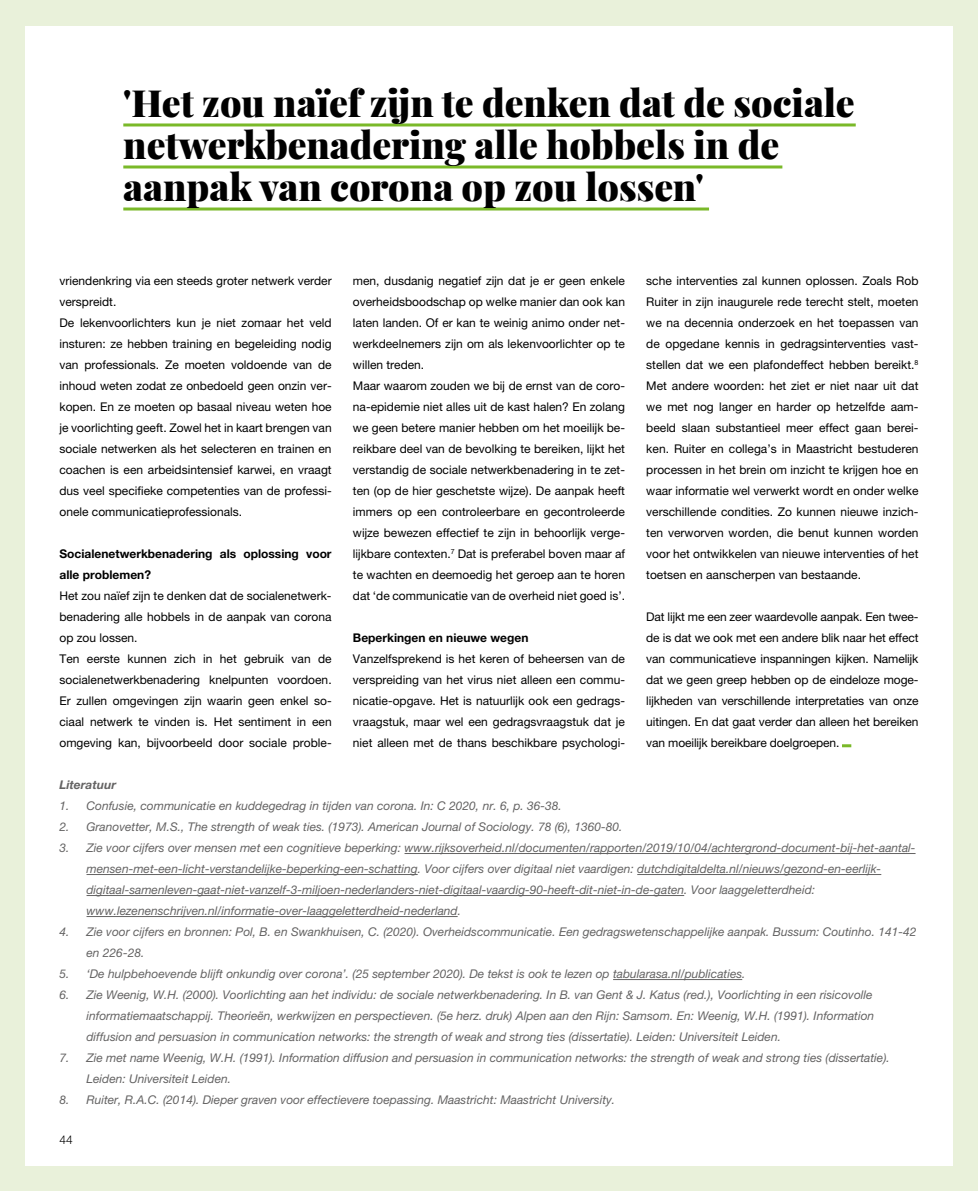
<style>
.page{position:relative;width:978px;height:1191px;background:#fff}
.page>*{position:absolute;margin:0;border:0;box-sizing:border-box;transform-origin:0 0}
.t1{font:900 37.5px/42px "Playfair Display";color:#000}
.t2{font:12px/21px "Helvetica Neue LT Pro";color:#000}
.t3{font:italic 12px/21px "Helvetica Neue LT Pro";color:#646363}
.t4{font:700 12px/21px "Helvetica Neue LT Pro";color:#000}
.t5{font:italic 700 12px "Helvetica Neue LT Pro";color:#646363}
.t6{font:300 12px "Helvetica Neue LT Pro";color:#000}
</style>
<div class="page">
<hr style="left:405px;top:853px;width:511px;height:1px;background:#646363">
<hr style="left:87px;top:874px;width:331px;height:1px;background:#646363">
<hr style="left:637px;top:874px;width:244px;height:1px;background:#646363">
<hr style="left:87px;top:895px;width:597px;height:1px;background:#646363">
<hr style="left:87px;top:916px;width:371px;height:1px;background:#646363">
<hr style="left:613px;top:979px;width:129px;height:1px;background:#646363">
<div style="left:0;top:0;width:25px;height:1191px;background:#e9f1da"></div>
<div style="left:953px;top:0;width:25px;height:1191px;background:#e9f1da"></div>
<div style="left:0;top:1166px;width:978px;height:25px;background:#e9f1da"></div>
<div style="left:0;top:0;width:978px;height:26px;background:#e9f1da"></div>
<hr style="left:123px;top:207px;width:586px;height:3px;background:#7ab929">
<hr style="left:123px;top:165px;width:659px;height:3px;background:#7ab929">
<hr style="left:123px;top:123px;width:733px;height:3px;background:#7ab929">
<svg style="left:842px;top:744px;width:9px;height:3px"></svg>
<h1 class="t1" style="left:123px;top:79px;width:733px">'Het zou naïef zijn te denken dat de sociale netwerkbenadering alle hobbels in de aanpak van corona op zou lossen'</h1>
<p class="t2" style="left:60px;top:270px;width:274px">vriendenkring via een steeds groter netwerk verder verspreidt.<br>De lekenvoorlichters kun je niet zomaar het veld insturen: ze hebben training en begeleiding nodig van professionals. Ze moeten voldoende van de inhoud weten zodat ze onbedoeld geen onzin ver&shy;kopen. En ze moeten op basaal niveau weten hoe je voorlichting geeft. Zowel het in kaart brengen van sociale netwerken als het selecteren en trainen en coachen is een arbeidsintensief karwei, en vraagt dus veel specifieke competenties van de professi&shy;onele communicatieprofessionals.</p>
<p class="t4" style="left:60px;top:543px;width:274px">Socialenetwerkbenadering als oplossing voor alle problemen?</p>
<p class="t2" style="left:60px;top:585px;width:274px">Het zou naïef zijn te denken dat de socialenetwerk&shy;benadering alle hobbels in de aanpak van corona op zou lossen.<br>Ten eerste kunnen zich in het gebruik van de socialenetwerkbenadering knelpunten voordoen.<br>Er zullen omgevingen zijn waarin geen enkel so&shy;ciaal netwerk te vinden is. Het sentiment in een omgeving kan, bijvoorbeeld door sociale proble-</p>
<p class="t2" style="left:353px;top:270px;width:274px">men, dusdanig negatief zijn dat je er geen enkele overheidsboodschap op welke manier dan ook kan laten landen. Of er kan te weinig animo onder net&shy;werkdeelnemers zijn om als lekenvoorlichter op te willen treden.<br>Maar waarom zouden we bij de ernst van de coro&shy;na-epidemie niet alles uit de kast halen? En zolang we geen betere manier hebben om het moeilijk be&shy;reikbare deel van de bevolking te bereiken, lijkt het verstandig de sociale netwerkbenadering in te zet&shy;ten (op de hier geschetste wijze). De aanpak heeft immers op een controleerbare en gecontroleerde wijze bewezen effectief te zijn in behoorlijk verge&shy;lijkbare contexten.<sup>7</sup> Dat is preferabel boven maar af te wachten en deemoedig het geroep aan te horen dat ‘de communicatie van de overheid niet goed is’.</p>
<p class="t4" style="left:353px;top:627px;width:177px">Beperkingen en nieuwe wegen</p>
<p class="t2" style="left:353px;top:648px;width:274px;text-align:justify">Vanzelfsprekend is het keren of beheersen van de verspreiding van het virus niet alleen een commu&shy;nicatie-opgave. Het is natuurlijk ook een gedrags&shy;vraagstuk, maar wel een gedragsvraagstuk dat je niet alleen met de thans beschikbare psychologi-</p>
<p class="t2" style="left:646px;top:270px;width:274px;text-align:justify">sche interventies zal kunnen oplossen. Zoals Rob Ruiter in zijn inaugurele rede terecht stelt, moeten we na decennia onderzoek en het toepassen van de opgedane kennis in gedragsinterventies vast&shy;stellen dat we een plafondeffect hebben bereikt.<sup>8<br></sup>Met andere woorden: het ziet er niet naar uit dat we met nog langer en harder op hetzelfde aam&shy;beeld slaan substantieel meer effect gaan berei&shy;ken. Ruiter en collega’s in Maastricht bestuderen processen in het brein om inzicht te krijgen hoe en waar informatie wel verwerkt wordt en onder welke verschillende condities. Zo kunnen nieuwe inzich&shy;ten verworven worden, die benut kunnen worden voor het ontwikkelen van nieuwe interventies of het toetsen en aanscherpen van bestaande.</p>
<p class="t2" style="left:646px;top:606px;width:274px;text-align:justify">Dat lijkt me een zeer waardevolle aanpak. Een twee&shy;de is dat we ook met een andere blik naar het effect van communicatieve inspanningen kijken. Namelijk dat we geen greep hebben op de eindeloze moge&shy;lijkheden van verschillende interpretaties van onze uitingen. En dat gaat verder dan alleen het bereiken van moeilijk bereikbare doelgroepen.</p>
<p class="t5" style="left:60px;top:777px;width:58px">Literatuur</p>
<p class="t3" style="left:60px;top:795px;width:504px">1. Confusie, communicatie en kuddegedrag in tijden van corona. In: C 2020, nr. 6, p. 36-38.</p>
<p class="t3" style="left:60px;top:816px;width:564px">2. Granovetter, M.S., The strength of weak ties. (1973). American Journal of Sociology. 78 (6), 1360-80.</p>
<p class="t3" style="left:87px;top:837px;width:831px;text-indent:-27px">3. Zie voor cijfers over mensen met een cognitieve beperking: www.rijksoverheid.nl/documenten/rapporten/2019/10/04/achtergrond-document-bij-het-aantal&shy;mensen-met-een-licht-verstandelijke-beperking-een-schatting. Voor cijfers over digitaal niet vaardigen: dutchdigitaldelta.nl/nieuws/gezond-en-eerlijk&shy;digitaal-samenleven-gaat-niet-vanzelf-3-miljoen-nederlanders-niet-digitaal-vaardig-90-heeft-dit-niet-in-de-gaten. Voor laaggeletterdheid: www.lezenenschrijven.nl/informatie-over-laaggeletterdheid-nederland.</p>
<p class="t3" style="left:87px;top:921px;width:831px;text-indent:-27px">4. Zie voor cijfers en bronnen: Pol, B. en Swankhuisen, C. (2020). Overheidscommunicatie. Een gedragswetenschappelijke aanpak. Bussum: Coutinho. 141-42 en 226-28.</p>
<p class="t3" style="left:60px;top:963px;width:688px">5. ‘De hulpbehoevende blijft onkundig over corona’. (25 september 2020). De tekst is ook te lezen op tabularasa.nl/publicaties.</p>
<p class="t3" style="left:87px;top:984px;width:789px;text-indent:-27px">6. Zie Weenig, W.H. (2000). Voorlichting aan het individu: de sociale netwerkbenadering. In B. van Gent &amp; J. Katus (red.), Voorlichting in een risicovolle informatiemaatschappij. Theorieën, werkwijzen en perspectieven. (5e herz. druk) Alpen aan den Rijn: Samsom. En: Weenig, W.H. (1991). Information diffusion and persuasion in communication networks: the strength of weak and strong ties (dissertatie). Leiden: Universiteit Leiden.</p>
<p class="t3" style="left:87px;top:1047px;width:805px;text-indent:-27px">7. Zie met name Weenig, W.H. (1991). Information diffusion and persuasion in communication networks: the strength of weak and strong ties (dissertatie).<br>Leiden: Universiteit Leiden.</p>
<p class="t3" style="left:60px;top:1089px;width:557px">8. Ruiter, R.A.C. (2014). Dieper graven voor effectievere toepassing. Maastricht: Maastricht University.</p>
<p class="t6" style="left:60px;top:1132px;width:15px">44</p>
</div>
